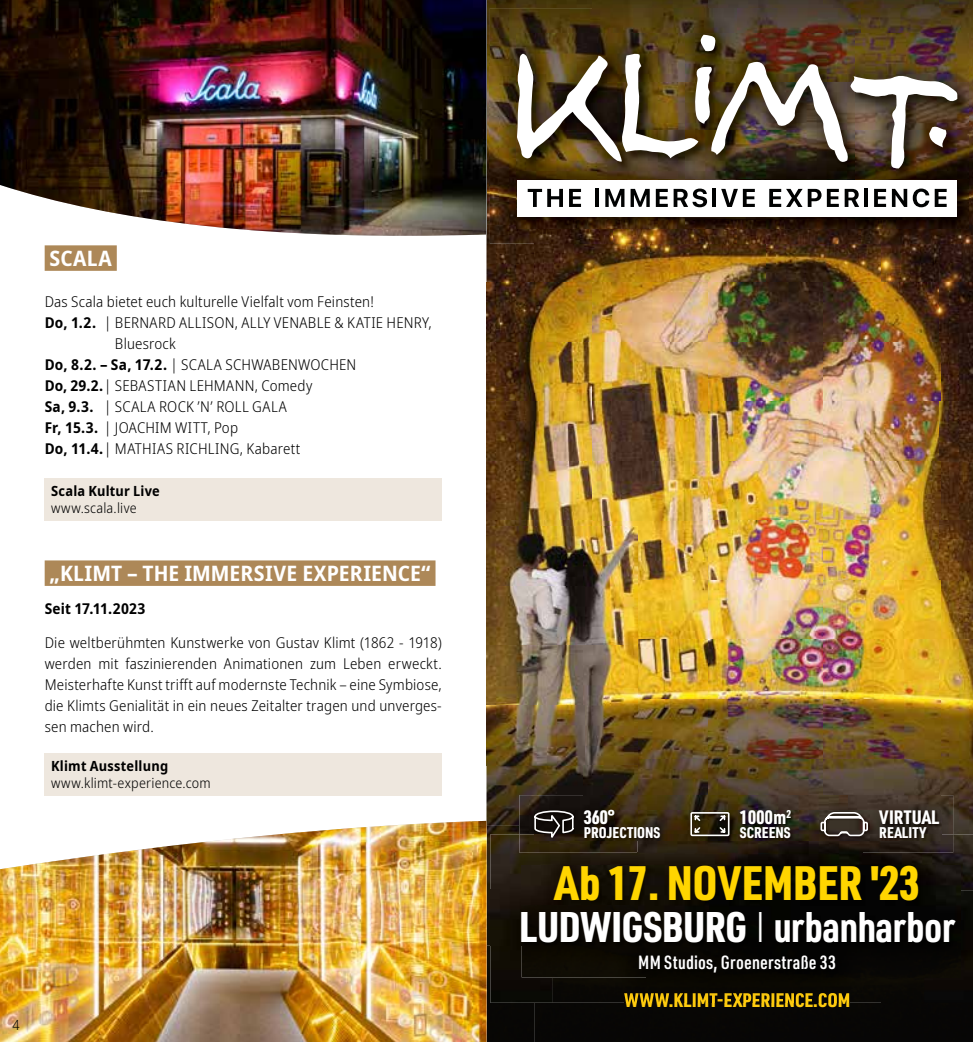
<style>
.page{position:relative;width:973px;height:1042px;background:#fff}
.page>*{position:absolute;margin:0;border:0;box-sizing:border-box;transform-origin:0 0}
.t1{font:900 47.43px "URWDIN Cond";color:#ffd500}
.t2{font:900 42px "URWDIN Cond";letter-spacing:-.01em;color:#fff}
.t3{font:700 semi-condensed 21.18px "Noto Sans";letter-spacing:.005em;color:#fff}
.t4{font:900 19.6px "URWDIN Cond";color:#fecb0f}
.t5{font:900 19.07px "URWDIN Cond";letter-spacing:.015em;color:#fff}
.t6{font:600 18.72px "URWDIN Cond";letter-spacing:.01em;color:#fff}
.t7{font:900 15.22px "URWDIN Cond";letter-spacing:.005em;color:#fff}
.t8{font:300 semi-condensed 14.88px/21px "Noto Sans";letter-spacing:.015em;color:#000;text-align:justify}
.t9{font:700 semi-condensed 14.88px "Noto Sans";letter-spacing:.015em;color:#000}
.t10{font:300 semi-condensed 14px "Noto Sans";letter-spacing:.015em;color:#000}
.t11{font:700 semi-condensed 14px "Noto Sans";letter-spacing:.015em;color:#000}
.s1{font-weight:700}
.s2{font-weight:300}
</style>
<div class="page">
<img style="left:486px;top:0;width:106px;height:44px">
<img style="left:592px;top:0;width:380px;height:8px">
<img style="left:486px;top:44px;width:4px;height:120px">
<img style="left:486px;top:164px;width:48px;height:119px">
<img style="left:534px;top:244px;width:438px;height:39px">
<img style="left:486px;top:283px;width:453px;height:238px">
<img style="left:939px;top:283px;width:33px;height:551px">
<img style="left:486px;top:521px;width:106px;height:5px">
<img style="left:592px;top:521px;width:347px;height:59px">
<img style="left:637px;top:580px;width:302px;height:215px">
<img style="left:486px;top:945px;width:48px;height:97px">
<div style="left:534px;top:1003px;width:116px;height:39px;background:#080605"></div>
<div style="left:650px;top:1007px;width:115px;height:35px;background:#080705"></div>
<div style="left:765px;top:1003px;width:207px;height:39px;background:#070605"></div>
<img style="left:624px;top:1003px;width:225px;height:4px">
<img style="left:486px;top:526px;width:97px;height:299px">
<img style="left:583px;top:526px;width:54px;height:269px">
<img style="left:486px;top:825px;width:33px;height:120px">
<img style="left:637px;top:852px;width:224px;height:13px">
<img style="left:861px;top:834px;width:111px;height:56px">
<div style="left:490px;top:945px;width:62px;height:58px;background:#0d0a05"></div>
<div style="left:923px;top:890px;width:49px;height:113px;background:#0b0805"></div>
<img style="left:552px;top:977px;width:124px;height:26px">
<div style="left:676px;top:977px;width:123px;height:16px;background:#090702"></div>
<div style="left:799px;top:977px;width:124px;height:26px;background:#0a0804"></div>
<img style="left:490px;top:834px;width:147px;height:55px">
<img style="left:490px;top:889px;width:31px;height:56px">
<img style="left:624px;top:993px;width:225px;height:10px">
<img style="left:637px;top:865px;width:323px;height:56px">
<img style="left:521px;top:921px;width:439px;height:56px">
<img style="left:521px;top:865px;width:116px;height:80px">
<img style="left:490px;top:8px;width:123px;height:59px">
<img style="left:613px;top:8px;width:247px;height:26px">
<img style="left:860px;top:8px;width:112px;height:59px">
<img style="left:490px;top:67px;width:26px;height:118px">
<img style="left:968px;top:67px;width:4px;height:118px">
<img style="left:490px;top:185px;width:123px;height:59px">
<img style="left:613px;top:228px;width:247px;height:16px">
<img style="left:860px;top:185px;width:112px;height:59px">
<img style="left:516px;top:34px;width:452px;height:194px">
<img style="left:517px;top:35px;width:440px;height:133px">
<div style="left:517px;top:180px;width:439px;height:36px;background:#fff"></div>
<svg style="left:844px;top:189px;width:15px;height:18px"></svg>
<svg style="left:527px;top:189px;width:36px;height:18px"></svg>
<svg style="left:569px;top:189px;width:12px;height:18px"></svg>
<hr style="left:595px;top:189px;width:4px;height:18px;background:#010202">
<svg style="left:605px;top:189px;width:19px;height:18px"></svg>
<svg style="left:630px;top:189px;width:19px;height:18px"></svg>
<svg style="left:655px;top:189px;width:12px;height:18px"></svg>
<svg style="left:673px;top:189px;width:34px;height:18px"></svg>
<hr style="left:712px;top:189px;width:4px;height:18px;background:#010202">
<svg style="left:721px;top:189px;width:33px;height:18px"></svg>
<svg style="left:769px;top:189px;width:69px;height:18px"></svg>
<hr style="left:864px;top:189px;width:3px;height:18px;background:#010202">
<svg style="left:874px;top:189px;width:11px;height:18px"></svg>
<svg style="left:891px;top:189px;width:55px;height:18px"></svg>
<img style="left:637px;top:795px;width:210px;height:15px">
<img style="left:847px;top:795px;width:105px;height:39px">
<img style="left:519px;top:795px;width:118px;height:39px">
<img style="left:519px;top:834px;width:433px;height:18px">
<img style="left:534px;top:810px;width:407px;height:30px">
<svg style="left:533px;top:810px;width:41px;height:29px"></svg>
<div style="left:690px;top:812px;width:39px;height:24px;border:2px solid #fff"></div>
<svg style="left:693px;top:814px;width:33px;height:20px"></svg>
<svg style="left:819px;top:811px;width:49px;height:26px"></svg>
<img style="left:0;top:821px;width:486px;height:221px">
<div style="left:45px;top:245px;width:72px;height:26px;background:#ad8858"></div>
<div style="left:45px;top:478px;width:396px;height:42px;background:#eee7de"></div>
<div style="left:45px;top:560px;width:390px;height:26px;background:#ad8858"></div>
<div style="left:45px;top:753px;width:396px;height:42px;background:#eee7de"></div>
<img style="left:0;top:0;width:486px;height:236px">
<h3 class="t3" style="left:50px;top:243px;width:64px">SCALA</h3>
<p class="t8" style="left:45px;top:291px;width:330px">Das Scala bietet euch kulturelle Vielfalt vom Feinsten!</p>
<p class="t8" style="left:45px;top:312px;width:388px"><span class="s1">Do, 1.2.</span> | BERNARD ALLISON, ALLY VENABLE &amp; KATIE HENRY,</p>
<p class="t8" style="left:115px;top:333px;width:62px">Bluesrock</p>
<p class="t8" style="left:45px;top:354px;width:313px"><span class="s1">Do, 8.2. – Sa, 17.2.</span> | SCALA SCHWABENWOCHEN</p>
<p class="t8" style="left:45px;top:375px;width:269px"><span class="s1">Do, 29.2.</span>| SEBASTIAN LEHMANN, Comedy</p>
<p class="t8" style="left:45px;top:396px;width:243px"><span class="s1">Sa, 9.3.</span> | SCALA ROCK ’N’ ROLL GALA</p>
<p class="t8" style="left:45px;top:417px;width:195px"><span class="s1">Fr, 15.3.</span> | JOACHIM WITT, Pop</p>
<p class="t8" style="left:45px;top:438px;width:257px"><span class="s1">Do, 11.4.</span>| MATHIAS RICHLING, Kabarett</p>
<p class="t11" style="left:51px;top:481px;width:110px">Scala Kultur Live</p>
<p class="t10" style="left:51px;top:498px;width:87px">www.scala.live</p>
<h3 class="t3" style="left:50px;top:558px;width:382px">„KLIMT – THE IMMERSIVE EXPERIENCE“</h3>
<p class="t9" style="left:45px;top:597px;width:102px">Seit 17.11.2023</p>
<p class="t8" style="left:45px;top:633px;width:398px">Die weltberühmten Kunstwerke von Gustav Klimt (1862 - 1918) werden mit faszinierenden Animationen zum Leben erweckt.<br>Meisterhafte Kunst trifft auf modernste Technik – eine Symbiose, die Klimts Genialität in ein neues Zeitalter tragen und unverges&shy;sen machen wird.</p>
<p class="t11" style="left:51px;top:756px;width:119px">Klimt Ausstellung</p>
<p class="t10" style="left:51px;top:773px;width:161px">www.klimt-experience.com</p>
<p class="t10" style="left:12px;top:1014px;width:9px">4</p>
<p class="t5" style="left:583px;top:804px;width:32px">360°</p>
<p class="t7" style="left:583px;top:822px;width:78px">PROJECTIONS</p>
<p class="t5" style="left:739px;top:804px;width:53px">1000m<sup>2</sup></p>
<p class="t7" style="left:739px;top:822px;width:52px">SCREENS</p>
<p class="t5" style="left:879px;top:804px;width:62px">VIRTUAL</p>
<p class="t7" style="left:879px;top:822px;width:48px">REALITY</p>
<h1 class="t1" style="left:554px;top:850px;width:366px">Ab 17. NOVEMBER '23</h1>
<h2 class="t2" style="left:519px;top:898px;width:437px">LUDWIGSBURG <span class="s2">I</span> <span class="s1">urbanharbor</span></h2>
<p class="t6" style="left:638px;top:950px;width:199px">MM Studios, Groenerstraße 33</p>
<h3 class="t4" style="left:624px;top:987px;width:228px">WWW.KLIMT-EXPERIENCE.COM</h3>
</div>
